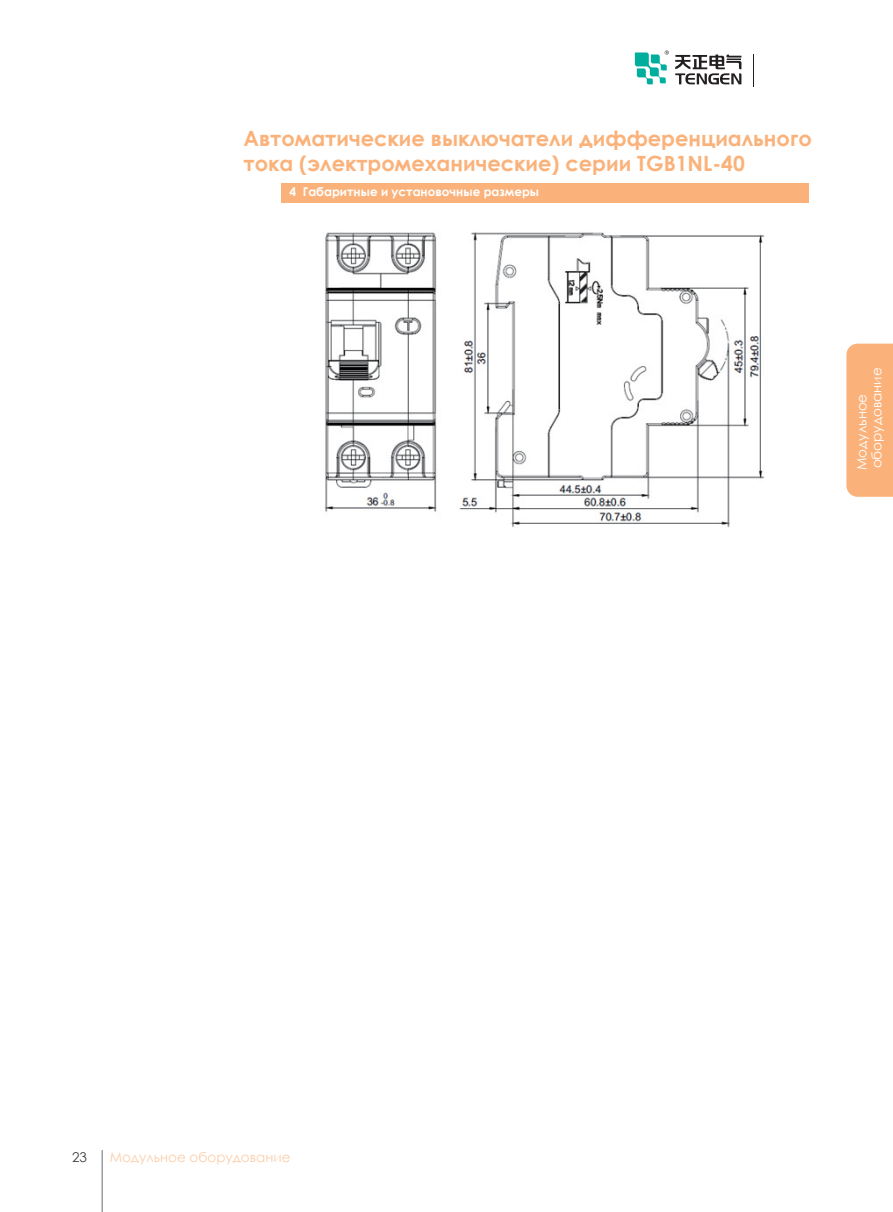
<style>
.page{position:relative;width:893px;height:1212px;background:#fff}
.page>*{position:absolute;margin:0;border:0;box-sizing:border-box;transform-origin:0 0}
.t1{font:700 21px/25.2px "Century Gothic";color:#fab27a}
.t2{font:13.5px "Century Gothic";color:#fccea9}
.t3{font:13.5px/15px "Century Gothic";color:#fff}
.t4{font:13.5px "Century Gothic";color:#3e3e3f}
.t5{font:700 12px "Century Gothic";color:#fff}
</style>
<div class="page">
<div style="left:281px;top:183px;width:528px;height:20px;background:#fab27a"></div>
<img style="left:325px;top:232px;width:440px;height:295px">
<svg style="left:635px;top:50px;width:34px;height:34px"></svg>
<svg style="left:675px;top:55px;width:66px;height:29px"></svg>
<hr style="left:753px;top:54px;width:1px;height:33px;background:#231f20">
<hr style="left:102px;top:1150px;width:1px;height:62px;background:#6c6d70">
<div style="left:846px;top:344px;width:47px;height:153px;background:#fab27a"></div>
<p class="t1" style="left:243px;top:124px;width:570px">Автоматические выключатели дифференциального тока (электромеханические) серии TGB1NL-40</p>
<p class="t5" style="left:289px;top:182px;width:251px">4 Габаритные и установочные размеры</p>
<p class="t3" style="left:854px;top:470px;width:104px;rotate:-90deg">Модульное оборудование</p>
<p class="t4" style="left:72px;top:1147px;width:16px">23</p>
<p class="t2" style="left:110px;top:1147px;width:182px">Модульное оборудование</p>
</div>
